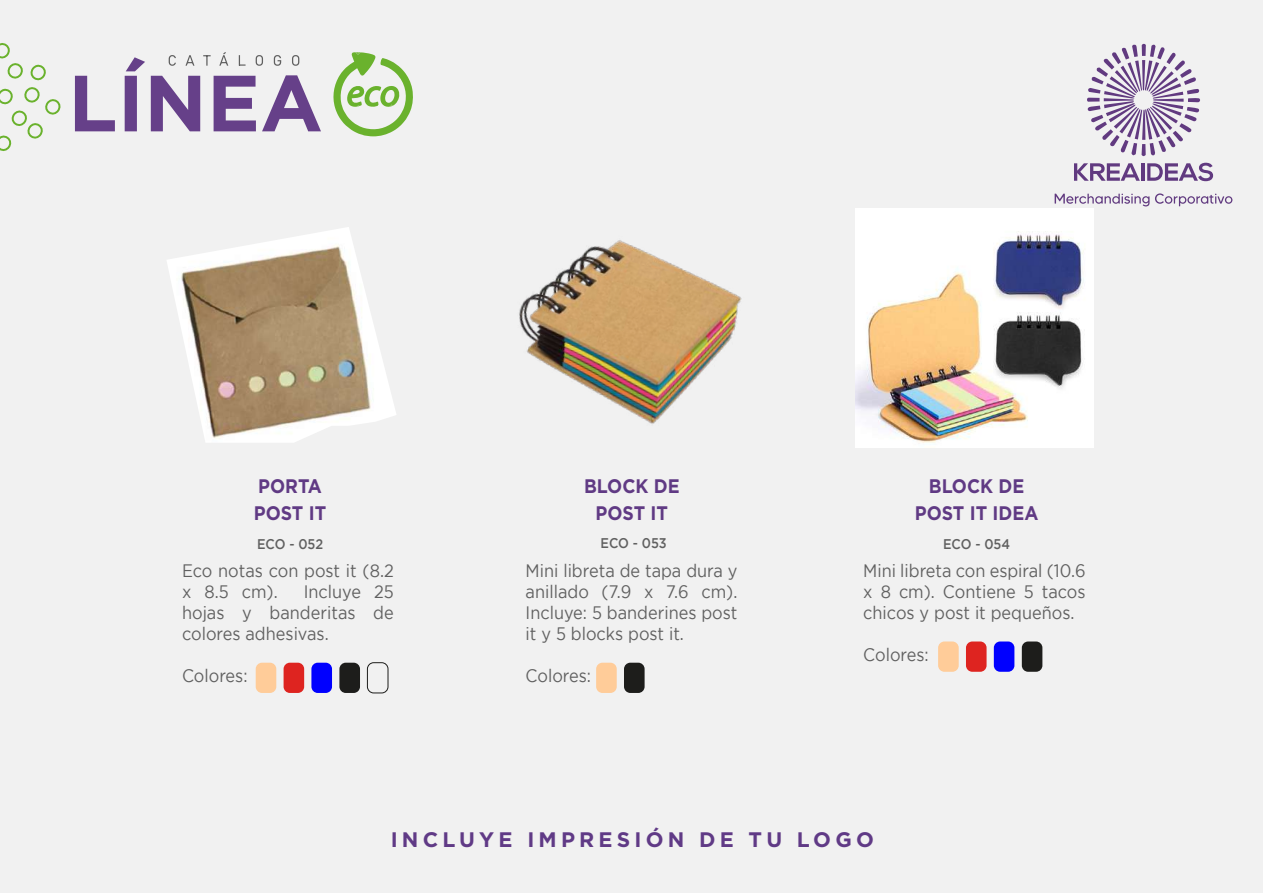
<style>
.page{position:relative;width:1263px;height:893px;background:#fff}
.page>*{position:absolute;margin:0;border:0;box-sizing:border-box;transform-origin:0 0}
.t1{font:700 21px "Gotham";letter-spacing:.2em;color:#603a86}
.t2{font:700 19.65px/26.8px "Gotham";color:#603a84;text-align:center;scale:.91 1}
.t3{font:18px/21px "Gotham";color:#606060;text-align:justify;scale:.91 1}
.t4{font:500 13.95px "Gotham";color:#606060;scale:.91 1}
</style>
<div class="page">
<div style="left:1px;top:1px;width:1262px;height:892px;background:#f1f1f1"></div>
<svg style="left:1074px;top:44px;width:139px;height:137px"></svg>
<svg style="left:1055px;top:194px;width:94px;height:12px"></svg>
<svg style="left:1155px;top:193px;width:77px;height:13px"></svg>
<svg style="left:75px;top:76px;width:40px;height:55px"></svg>
<svg style="left:125px;top:57px;width:20px;height:74px"></svg>
<svg style="left:151px;top:76px;width:49px;height:55px"></svg>
<svg style="left:214px;top:76px;width:42px;height:55px"></svg>
<svg style="left:262px;top:75px;width:59px;height:56px"></svg>
<svg style="left:333px;top:52px;width:80px;height:84px"></svg>
<svg style="left:169px;top:55px;width:7px;height:11px"></svg>
<svg style="left:185px;top:55px;width:9px;height:11px"></svg>
<svg style="left:203px;top:55px;width:8px;height:11px"></svg>
<svg style="left:219px;top:52px;width:9px;height:14px"></svg>
<svg style="left:239px;top:55px;width:7px;height:11px"></svg>
<svg style="left:256px;top:55px;width:7px;height:11px"></svg>
<svg style="left:274px;top:55px;width:7px;height:11px"></svg>
<svg style="left:292px;top:55px;width:7px;height:11px"></svg>
<svg style="left:1px;top:43px;width:60px;height:108px"></svg>
<div style="left:624px;top:663px;width:21px;height:30px;background:#1d1d1b;border-radius:6px"></div>
<div style="left:596px;top:663px;width:21px;height:30px;background:#fc9;border-radius:6px"></div>
<img style="left:167px;top:227px;width:229px;height:215px">
<img style="left:855px;top:208px;width:239px;height:239px">
<img style="left:519px;top:240px;width:223px;height:184px">
<div style="left:994px;top:641px;width:20px;height:31px;background:#00f;border-radius:6px"></div>
<div style="left:966px;top:641px;width:20px;height:31px;background:#de2420;border-radius:6px"></div>
<div style="left:938px;top:641px;width:21px;height:31px;background:#fc9;border-radius:6px"></div>
<div style="left:1022px;top:641px;width:20px;height:31px;background:#1d1d1b;border-radius:6px"></div>
<div style="left:311px;top:663px;width:21px;height:30px;background:#00f;border-radius:6px"></div>
<div style="left:284px;top:663px;width:20px;height:30px;background:#de2420;border-radius:6px"></div>
<div style="left:256px;top:663px;width:20px;height:30px;background:#fc9;border-radius:6px"></div>
<div style="left:339px;top:663px;width:21px;height:30px;background:#1d1d1b;border-radius:6px"></div>
<div style="left:367px;top:662px;width:21px;height:31px;border:1px solid #1d1d1b;border-radius:6px"></div>
<p class="t2" style="left:254px;top:472px;width:81px;text-align:left">PORTA<br>POST IT</p>
<p class="t4" style="left:257px;top:536px;width:74px">ECO - 052</p>
<p class="t3" style="left:182px;top:560px;width:234px">Eco notas con post it (8.2 x 8.5 cm).</p>
<p class="t3" style="left:182px;top:581px;width:234px;text-indent:122px">Incluye 25 hojas y banderitas de colores adhesivas.</p>
<p class="t3" style="left:182px;top:665px;width:73px">Colores:</p>
<p class="t2" style="left:584px;top:472px;width:106px">BLOCK DE<br>POST IT</p>
<p class="t4" style="left:601px;top:535px;width:74px">ECO - 053</p>
<p class="t3" style="left:526px;top:560px;width:234px">Mini libreta de tapa dura y anillado (7.9 x 7.6 cm).<br>Incluye: 5 banderines post it y 5 blocks post it.</p>
<p class="t3" style="left:526px;top:665px;width:73px">Colores:</p>
<p class="t2" style="left:915px;top:472px;width:137px">BLOCK DE<br>POST IT IDEA</p>
<p class="t4" style="left:943px;top:536px;width:75px">ECO - 054</p>
<p class="t3" style="left:863px;top:560px;width:246px">Mini libreta con espiral (10.6 x 8 cm). Contiene 5 tacos chicos y post it pequeños.</p>
<p class="t3" style="left:863px;top:644px;width:73px">Colores:</p>
<p class="t1" style="left:391px;top:827px;width:485px">INCLUYE IMPRESIÓN DE TU LOGO</p>
</div>
